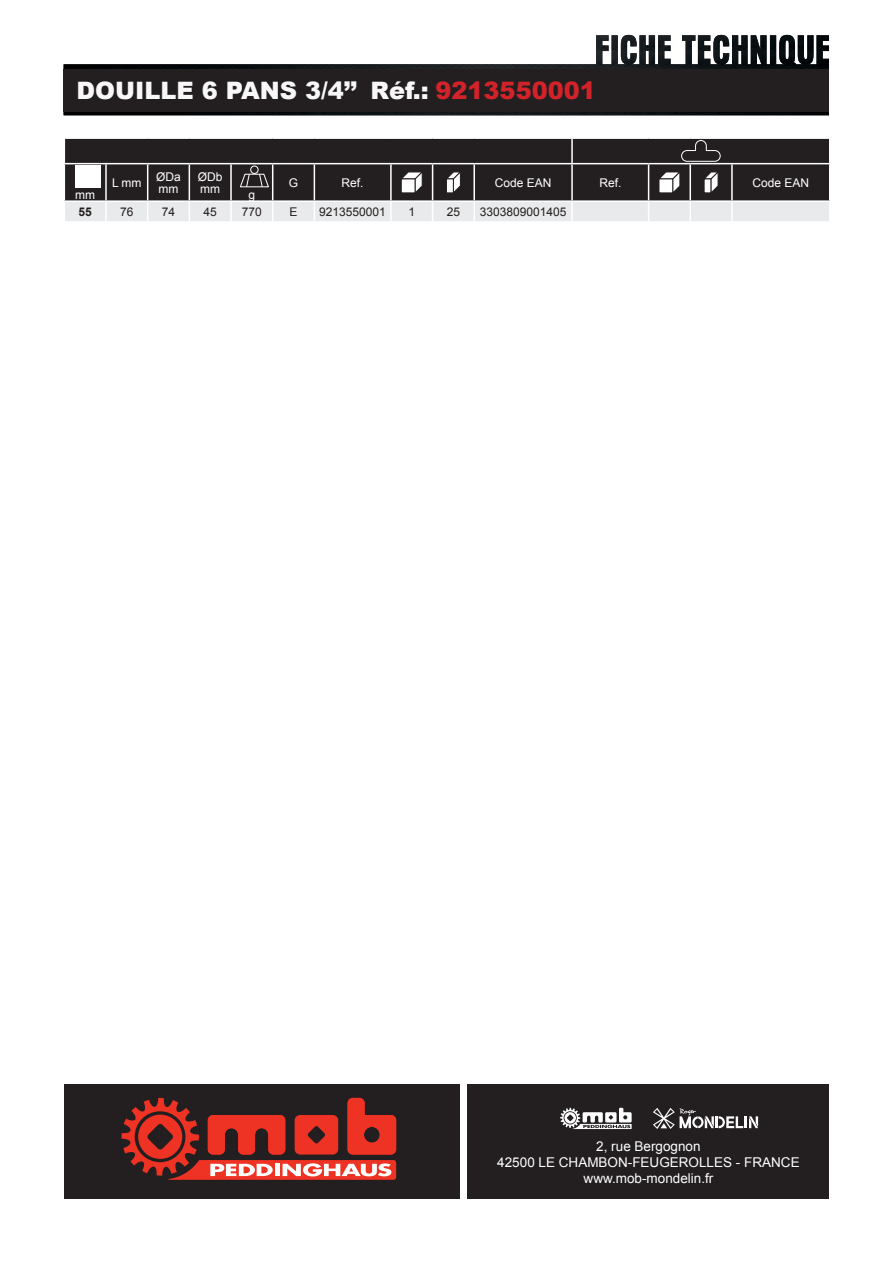
<style>
.page{position:relative;width:893px;height:1263px;background:#fff}
.page>*{position:absolute;margin:0;border:0;box-sizing:border-box;transform-origin:0 0}
.t1{font:900 24px "Arial";color:#f8f8f9}
.t2{font:13.5px/16.4px "Arial";color:#fff;text-align:center}
.t3{font:12px/12px "Arial";color:#fff}
.t4{font:12px "Arial";color:#231f20}
.t5{font:700 12px "Arial";color:#231f20}
.s1{color:#d2232a}
</style>
<div class="page">
<img style="left:64px;top:35px;width:765px;height:80px">
<div style="left:64px;top:1084px;width:395px;height:115px;background:#231f20"></div>
<div style="left:468px;top:1084px;width:361px;height:115px;background:#231f20"></div>
<svg style="left:560px;top:1108px;width:72px;height:21px"></svg>
<svg style="left:653px;top:1108px;width:105px;height:21px"></svg>
<div style="left:64px;top:69px;width:765px;height:43px;background:#231f20"></div>
<div style="left:65px;top:139px;width:764px;height:61px;background:#231f20"></div>
<div style="left:65px;top:202px;width:764px;height:19px;background:#e9eaeb"></div>
<hr style="left:571px;top:139px;width:2px;height:24px;background:#fff">
<hr style="left:64px;top:163px;width:42px;height:1px;background:#fff">
<hr style="left:106px;top:163px;width:42px;height:1px;background:#fff">
<hr style="left:105px;top:164px;width:2px;height:36px;background:#fff">
<hr style="left:148px;top:163px;width:41px;height:1px;background:#fff">
<hr style="left:147px;top:164px;width:1px;height:36px;background:#fff">
<hr style="left:189px;top:163px;width:42px;height:1px;background:#fff">
<hr style="left:189px;top:164px;width:1px;height:36px;background:#fff">
<hr style="left:231px;top:163px;width:42px;height:1px;background:#fff">
<hr style="left:230px;top:164px;width:2px;height:36px;background:#fff">
<hr style="left:273px;top:163px;width:41px;height:1px;background:#fff">
<hr style="left:272px;top:164px;width:1px;height:36px;background:#fff">
<hr style="left:314px;top:163px;width:77px;height:1px;background:#fff">
<hr style="left:314px;top:164px;width:1px;height:36px;background:#fff">
<hr style="left:391px;top:163px;width:42px;height:1px;background:#fff">
<hr style="left:390px;top:164px;width:2px;height:36px;background:#fff">
<hr style="left:433px;top:163px;width:41px;height:1px;background:#fff">
<hr style="left:432px;top:164px;width:1px;height:36px;background:#fff">
<hr style="left:474px;top:163px;width:98px;height:1px;background:#fff">
<hr style="left:473px;top:164px;width:2px;height:36px;background:#fff">
<hr style="left:572px;top:163px;width:77px;height:1px;background:#fff">
<hr style="left:571px;top:164px;width:2px;height:36px;background:#fff">
<hr style="left:649px;top:163px;width:41px;height:1px;background:#fff">
<hr style="left:648px;top:164px;width:1px;height:36px;background:#fff">
<hr style="left:690px;top:163px;width:42px;height:1px;background:#fff">
<hr style="left:689px;top:164px;width:2px;height:36px;background:#fff">
<hr style="left:732px;top:163px;width:98px;height:1px;background:#fff">
<hr style="left:731px;top:164px;width:2px;height:36px;background:#fff">
<svg style="left:681px;top:140px;width:39px;height:22px"></svg>
<img style="left:75px;top:166px;width:25px;height:21px">
<svg style="left:240px;top:166px;width:29px;height:21px"></svg>
<svg style="left:400px;top:172px;width:23px;height:21px"></svg>
<svg style="left:446px;top:172px;width:15px;height:21px"></svg>
<svg style="left:659px;top:172px;width:21px;height:21px"></svg>
<svg style="left:704px;top:172px;width:14px;height:21px"></svg>
<svg style="left:121px;top:1098px;width:275px;height:82px"></svg>
<h1 class="t1" style="left:76px;top:73px;width:521px">DOUILLE 6 PANS 3/4’’ Réf.: <span class="s1">9213550001</span></h1>
<p class="t3" style="left:75px;top:189px;width:21px">mm</p>
<p class="t3" style="left:112px;top:177px;width:31px">L mm</p>
<p class="t3" style="left:156px;top:171px;width:26px">ØDa mm</p>
<p class="t3" style="left:198px;top:171px;width:26px">ØDb mm</p>
<p class="t3" style="left:249px;top:189px;width:8px">g</p>
<p class="t3" style="left:289px;top:177px;width:11px">G</p>
<p class="t3" style="left:342px;top:177px;width:24px">Ref.</p>
<p class="t3" style="left:495px;top:177px;width:58px">Code EAN</p>
<p class="t3" style="left:599px;top:177px;width:24px">Ref.</p>
<p class="t3" style="left:752px;top:177px;width:58px">Code EAN</p>
<p class="t5" style="left:78px;top:204px;width:15px">55</p>
<p class="t4" style="left:120px;top:204px;width:15px">76</p>
<p class="t4" style="left:162px;top:204px;width:15px">74</p>
<p class="t4" style="left:203px;top:204px;width:15px">45</p>
<p class="t4" style="left:242px;top:204px;width:22px">770</p>
<p class="t4" style="left:289px;top:204px;width:10px">E</p>
<p class="t4" style="left:319px;top:204px;width:68px">9213550001</p>
<p class="t4" style="left:408px;top:204px;width:8px">1</p>
<p class="t4" style="left:447px;top:204px;width:15px">25</p>
<p class="t4" style="left:480px;top:204px;width:88px">3303809001405</p>
<p class="t2" style="left:497px;top:1138px;width:304px">2, rue Bergognon<br>42500 LE CHAMBON-FEUGEROLLES - FRANCE www.mob-mondelin.fr</p>
</div>
